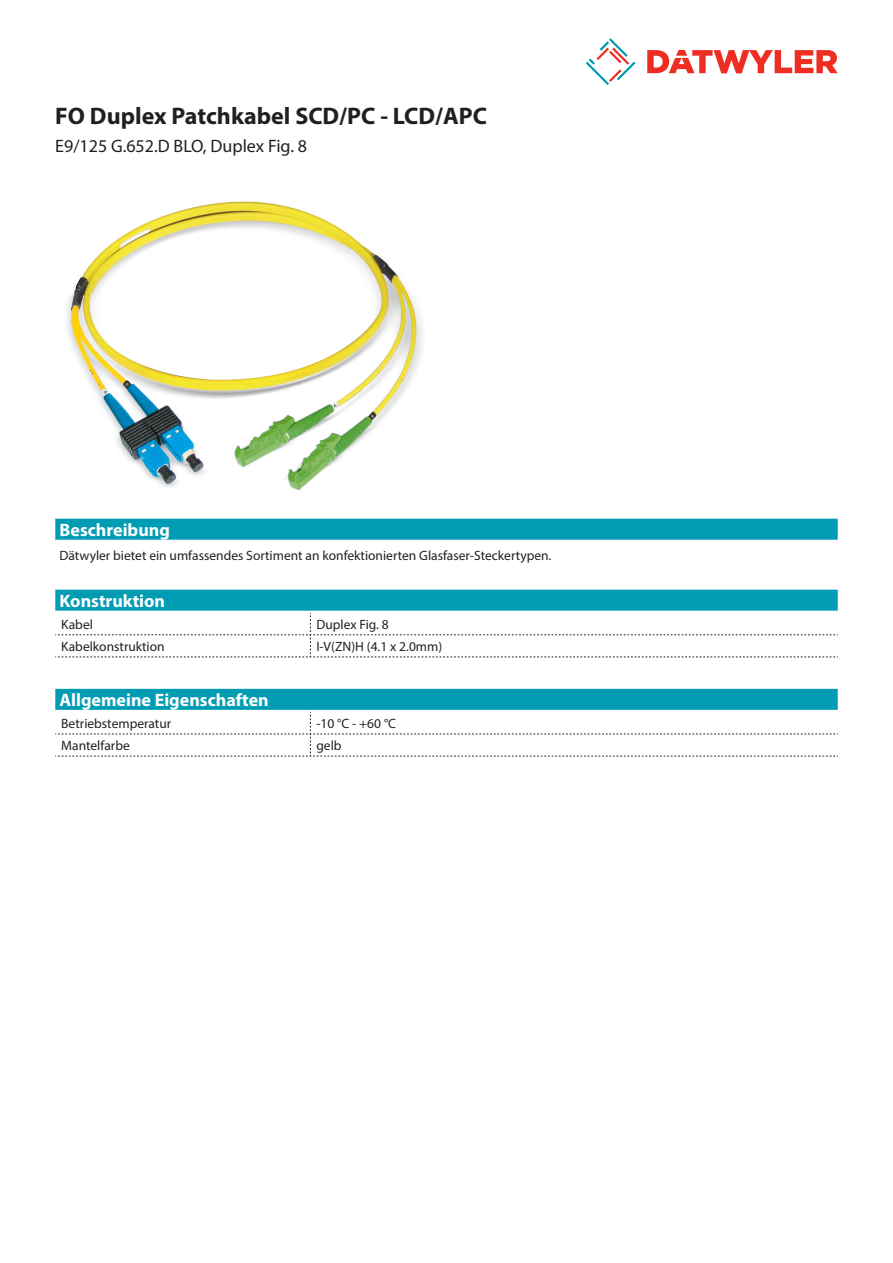
<style>
.page{position:relative;width:893px;height:1263px;background:#fff}
.page>*{position:absolute;margin:0;border:0;box-sizing:border-box;transform-origin:0 0}
.Product_Head{font:700 24px "Myriad Pro";color:#231f20}
.Standard_Head_Proper{font:700 18px "Myriad Pro";color:#fff}
.SubHead{font:18px "Myriad Pro";color:#231f20}
.myriad_light_propert{font:13.5px "Myriad Pro";color:#231f20}
.Standard_text{font:13.5px "Myriad Pro";color:#231f20}
</style>
<div class="page">
<svg style="left:586px;top:38px;width:49px;height:47px"></svg>
<svg style="left:647px;top:50px;width:191px;height:23px"></svg>
<div style="left:55px;top:590px;width:783px;height:21px;background:#009cb3"></div>
<svg style="left:55px;top:613px;width:783px;height:45px"></svg>
<img style="left:66px;top:201px;width:357px;height:289px">
<div style="left:55px;top:519px;width:783px;height:21px;background:#009cb3"></div>
<div style="left:55px;top:689px;width:783px;height:21px;background:#009cb3"></div>
<svg style="left:55px;top:712px;width:783px;height:45px"></svg>
<p class="Product_Head" style="left:55px;top:101px;width:433px">FO Duplex Patchkabel SCD/PC - LCD/APC</p>
<p class="SubHead" style="left:55px;top:135px;width:253px">E9/125 G.652.D BLO, Duplex Fig. 8</p>
<p class="Standard_Head_Proper" style="left:60px;top:518px;width:112px">Beschreibung</p>
<p class="Standard_text" style="left:60px;top:547px;width:493px">Dätwyler bietet ein umfassendes Sortiment an konfektionierten Glasfaser-Steckertypen.</p>
<p class="Standard_Head_Proper" style="left:60px;top:589px;width:107px">Konstruktion</p>
<p class="myriad_light_propert" style="left:61px;top:616px;width:33px">Kabel</p>
<p class="myriad_light_propert" style="left:316px;top:616px;width:74px">Duplex Fig. 8</p>
<p class="myriad_light_propert" style="left:61px;top:638px;width:105px">Kabelkonstruktion</p>
<p class="myriad_light_propert" style="left:316px;top:638px;width:127px">I-V(ZN)H (4.1 x 2.0mm)</p>
<p class="Standard_Head_Proper" style="left:60px;top:688px;width:211px">Allgemeine Eigenschaften</p>
<p class="myriad_light_propert" style="left:61px;top:715px;width:111px">Betriebstemperatur</p>
<p class="myriad_light_propert" style="left:316px;top:715px;width:81px">-10 °C - +60 °C</p>
<p class="myriad_light_propert" style="left:61px;top:737px;width:70px">Mantelfarbe</p>
<p class="myriad_light_propert" style="left:316px;top:737px;width:27px">gelb</p>
</div>
